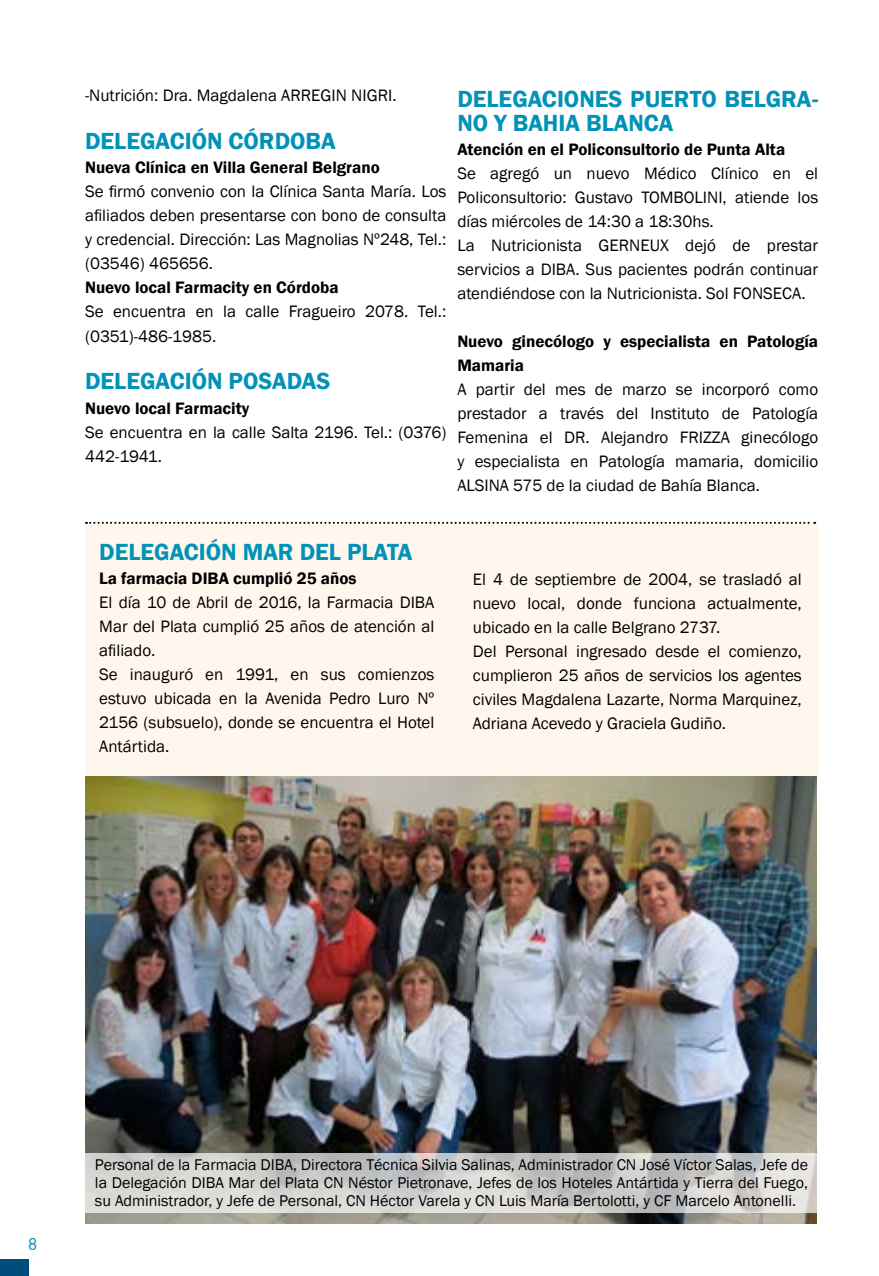
<style>
.page{position:relative;width:879px;height:1276px;background:#fff}
.page>*{position:absolute;margin:0;border:0;box-sizing:border-box;transform-origin:0 0}
.t1{font:600 24px "Franklin Gothic";color:#0092b7}
.t2{font:18px "Futura";color:#0092b7}
.t3{font:17px/24px "Franklin Gothic";color:#000}
.t4{font:600 17px/24px "Franklin Gothic";color:#000}
.t5{font:16px/18px "Franklin Gothic";color:#000;text-align:justify}
</style>
<div class="page">
<div style="left:0;top:1258px;width:29px;height:18px;background:#004d7d"></div>
<div style="left:85px;top:523px;width:734px;height:254px;background:#fff6ee"></div>
<img style="left:85px;top:776px;width:731px;height:447px">
<svg style="left:85px;top:1153px;width:731px;height:59px;background:#cfcfcd"></svg>
<svg style="left:86px;top:522px;width:729px;height:2px"></svg>
<p class="t3" style="left:85px;top:84px;width:313px">-Nutrición: Dra. Magdalena ARREGIN NIGRI.</p>
<h1 class="t1" style="left:85px;top:127px;width:30px">Delegaci</h1>
<h1 class="t1" style="left:192px;top:127px;width:130px">ón Córdoba</h1>
<p class="t4" style="left:85px;top:156px;width:296px">Nueva Clínica en Villa General Belgrano</p>
<p class="t3" style="left:85px;top:180px;width:363px;text-align:justify">Se firmó convenio con la Clínica Santa María. Los afiliados deben presentarse con bono de consulta y credencial. Dirección: Las Magnolias Nº248, Tel.: (03546) 465656.</p>
<p class="t4" style="left:85px;top:276px;width:255px">Nuevo local Farmacity en Córdoba</p>
<p class="t3" style="left:85px;top:300px;width:363px">Se encuentra en la calle Fragueiro 2078. Tel.: (0351)-486-1985.</p>
<h1 class="t1" style="left:85px;top:367px;width:30px">Delegaci</h1>
<h1 class="t1" style="left:192px;top:367px;width:82px">ón Posadas</h1>
<p class="t4" style="left:85px;top:396px;width:166px">Nuevo local Farmacity</p>
<p class="t3" style="left:85px;top:420px;width:363px">Se encuentra en la calle Salta 2196. Tel.: (0376)<br>442-1941.</p>
<h1 class="t1" style="left:457px;top:84px;width:203px">DELEGACIONES Puert</h1>
<h1 class="t1" style="left:701px;top:84px;width:54px">o Belgra</h1>
<h1 class="t1" style="left:812px;top:84px;width:8px">-</h1>
<h1 class="t1" style="left:457px;top:108px;width:85px">no y Bahia</h1>
<h1 class="t1" style="left:586px;top:108px;width:31px">Blanca</h1>
<p class="t4" style="left:457px;top:138px;width:329px">Atención en el Policonsultorio de Punta Alta</p>
<p class="t3" style="left:457px;top:162px;width:362px">Se agregó un nuevo Médico Clínico en el Policonsultorio: Gustavo TOMBOLINI, atiende los días miércoles de 14:30 a 18:30hs.<br>La Nutricionista GERNEUX dejó de prestar servicios a DIBA. Sus pacientes podrán continuar atendiéndose con la Nutricionista. Sol FONSECA.</p>
<p class="t4" style="left:457px;top:330px;width:362px">Nuevo ginecólogo y especialista en Patología<br>Mamaria</p>
<p class="t3" style="left:457px;top:378px;width:362px;text-align:justify">A partir del mes de marzo se incorporó como prestador a través del Instituto de Patología Femenina el DR. Alejandro FRIZZA ginecólogo y especialista en Patología mamaria, domicilio ALSINA 575 de la ciudad de Bahía Blanca.</p>
<h1 class="t1" style="left:99px;top:537px;width:30px">Delegaci</h1>
<h1 class="t1" style="left:206px;top:537px;width:108px">ón Mar del</h1>
<h1 class="t1" style="left:347px;top:537px;width:28px">Plata</h1>
<p class="t4" style="left:99px;top:566px;width:259px">La farmacia DIBA cumplió 25 años</p>
<p class="t3" style="left:99px;top:591px;width:337px">El día 10 de Abril de 2016, la Farmacia DIBA<br>Mar del Plata cumplió 25 años de atención al afiliado.<br>Se inauguró en 1991, en sus comienzos estuvo ubicada en la Avenida Pedro Luro Nº<br>2156 (subsuelo), donde se encuentra el Hotel<br>Antártida.</p>
<p class="t3" style="left:473px;top:568px;width:330px">El 4 de septiembre de 2004, se trasladó al nuevo local, donde funciona actualmente, ubicado en la calle Belgrano 2737.<br>Del Personal ingresado desde el comienzo, cumplieron 25 años de servicios los agentes civiles Magdalena Lazarte, Norma Marquinez, Adriana Acevedo y Graciela Gudiño.</p>
<p class="t2" style="left:28px;top:1233px;width:12px">8</p>
<p class="t5" style="left:95px;top:1156px;width:714px">Personal de la Farmacia DIBA, Directora Técnica Silvia Salinas, Administrador CN José Víctor Salas, Jefe de la Delegación DIBA Mar del Plata CN Néstor Pietronave, Jefes de los Hoteles Antártida y Tierra del Fuego, su Administrador, y Jefe de Personal, CN Héctor Varela y CN Luis María Bertolotti, y CF Marcelo Antonelli.</p>
</div>
